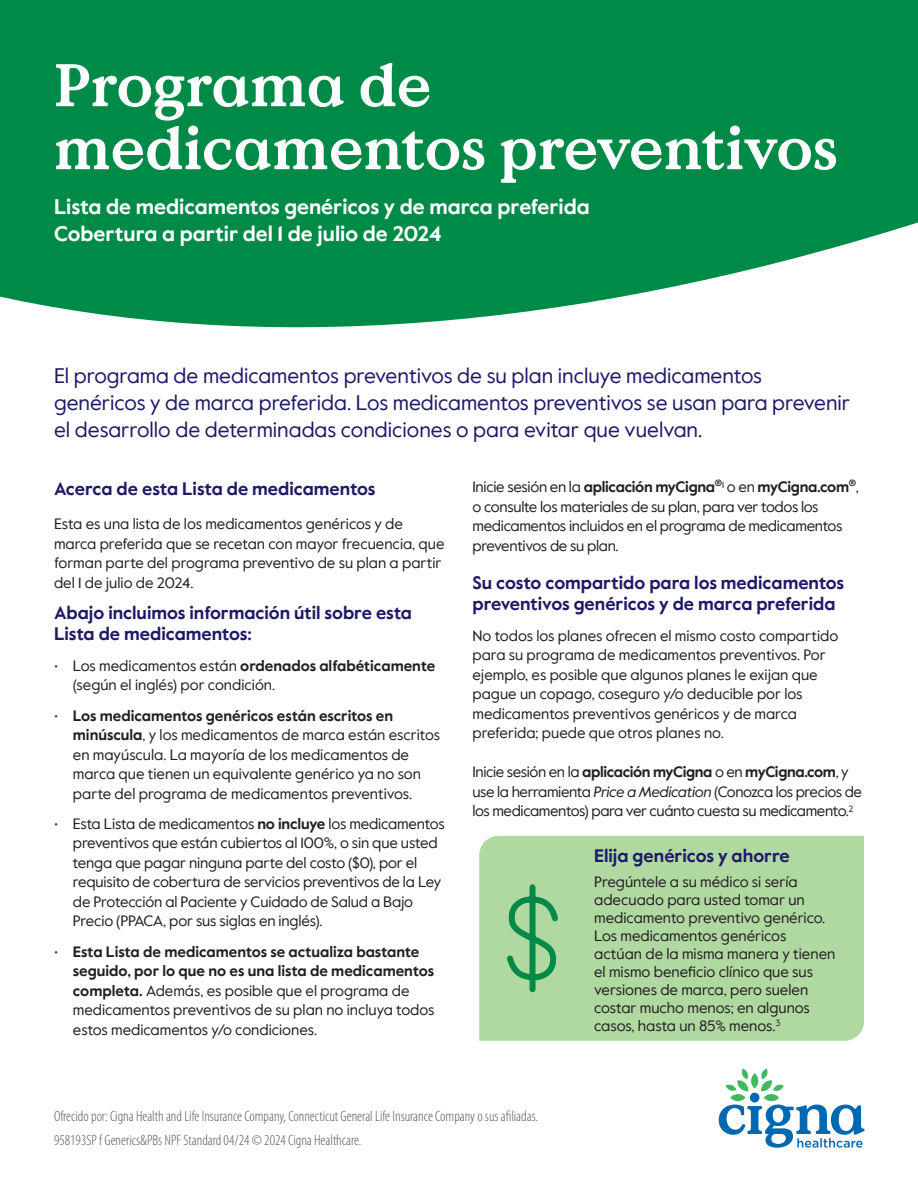
<style>
.page{position:relative;width:918px;height:1188px;background:#fff}
.page>*{position:absolute;margin:0;border:0;box-sizing:border-box;transform-origin:0 0}
.CHC_Headline_bold_40_42{font:700 60px/63px "Value Serif Pro";color:#fff}
.CHC_Intro_copy_regular_14_18{font:21px/27px "Value Sans Pro";color:#1d1a68}
.CHC_Subheadline_bold_14_17{font:700 21px "Value Sans Pro";color:#fff}
.CHC_Sectionhead_body_bold_12_16{font:700 18px/21px "Value Sans Pro";color:#1d1a68}
.CHC_Subhead_body_bold_14_17{font:700 18px "Value Sans Pro";color:#1d1a68}
.CHC_Bullet_copy_regular_9_5_13{font:15px/19.5px "Value Sans Pro";color:#231f20}
.CHC_Body_copy_regular_9_5_13{font:15px/19.5px "Value Sans Pro";letter-spacing:-.015em;color:#231f20}
.CHC_Legal_copy_Cat{font:300 condensed 15px "Myriad Pro";color:#57585a}
.Legal_copy_Cat{font:300 condensed 15px "Myriad Pro";color:#57585a}
.s1{font-size:14.25px}
.s2{font-weight:700}
.s3{font-style:italic}
</style>
<div class="page">
<svg style="left:0;top:0;width:918px;height:328px;background:#169457"></svg>
<div style="left:479px;top:836px;width:385px;height:205px;background:#b0d8a1"></div>
<svg style="left:503px;top:881px;width:59px;height:114px;background:#83c48a"></svg>
<svg style="left:719px;top:1069px;width:146px;height:79px"></svg>
<p class="CHC_Headline_bold_40_42" style="left:54px;top:56px;width:786px">Programa de medicamentos preventivos</p>
<p class="CHC_Subheadline_bold_14_17" style="left:54px;top:194px;width:537px">Lista de medicamentos genéricos y de marca preferida</p>
<p class="CHC_Subheadline_bold_14_17" style="left:54px;top:221px;width:389px">Cobertura a partir del 1 de julio de 2024</p>
<p class="CHC_Intro_copy_regular_14_18" style="left:54px;top:363px;width:798px">El programa de medicamentos preventivos de su plan incluye medicamentos genéricos y de marca preferida. Los medicamentos preventivos se usan para prevenir el desarrollo de determinadas condiciones o para evitar que vuelvan.</p>
<p class="CHC_Sectionhead_body_bold_12_16" style="left:54px;top:479px;width:323px">Acerca de esta Lista de medicamentos</p>
<p class="CHC_Body_copy_regular_9_5_13" style="left:54px;top:514px;width:392px">Esta es una lista de los medicamentos genéricos y de marca preferida que se recetan con mayor frecuencia, que forman parte del programa preventivo de su plan a partir del 1 de julio de 2024.</p>
<p class="CHC_Sectionhead_body_bold_12_16" style="left:54px;top:603px;width:360px">Abajo incluimos información útil sobre esta<br>Lista de medicamentos:</p>
<p class="CHC_Bullet_copy_regular_9_5_13" style="left:73px;top:656px;width:364px;text-indent:-19px"><span class="s1">•</span> Los medicamentos están <span class="s2">ordenados alfabéticamente </span>(según el inglés) por condición.</p>
<p class="CHC_Bullet_copy_regular_9_5_13" style="left:73px;top:706px;width:369px;text-indent:-19px"><span class="s1">•</span> <span class="s2">Los medicamentos genéricos están escritos en minúscula</span>, y los medicamentos de marca están escritos en mayúscula. La mayoría de los medicamentos de marca que tienen un equivalente genérico ya no son parte del programa de medicamentos preventivos.</p>
<p class="CHC_Bullet_copy_regular_9_5_13" style="left:73px;top:814px;width:373px;text-indent:-19px"><span class="s1">•</span> Esta Lista de medicamentos <span class="s2">no incluye</span> los medicamentos preventivos que están cubiertos al 100%, o sin que usted tenga que pagar ninguna parte del costo ($0), por el requisito de cobertura de servicios preventivos de la Ley de Protección al Paciente y Cuidado de Salud a Bajo Precio (PPACA, por sus siglas en inglés).</p>
<p class="CHC_Bullet_copy_regular_9_5_13" style="left:73px;top:942px;width:363px;text-indent:-19px"><span class="s1">•</span> <span class="s2">Esta Lista de medicamentos se actualiza bastante seguido, por lo que no es una lista de medicamentos completa.</span> Además, es posible que el programa de medicamentos preventivos de su plan no incluya todos estos medicamentos y/o condiciones.</p>
<p class="CHC_Body_copy_regular_9_5_13" style="left:472px;top:478px;width:388px">Inicie sesión en la <span class="s2">aplicación myCigna</span><sup>®</sup><sup>1</sup> o en <span class="s2">myCigna.com</span><sup>®</sup>, o consulte los materiales de su plan, para ver todos los medicamentos incluidos en el programa de medicamentos preventivos de su plan.</p>
<p class="CHC_Sectionhead_body_bold_12_16" style="left:472px;top:573px;width:373px">Su costo compartido para los medicamentos preventivos genéricos y de marca preferida</p>
<p class="CHC_Body_copy_regular_9_5_13" style="left:472px;top:626px;width:367px">No todos los planes ofrecen el mismo costo compartido para su programa de medicamentos preventivos. Por ejemplo, es posible que algunos planes le exijan que pague un copago, coseguro y/o deducible por los medicamentos preventivos genéricos y de marca preferida; puede que otros planes no.</p>
<p class="CHC_Body_copy_regular_9_5_13" style="left:472px;top:762px;width:391px">Inicie sesión en la <span class="s2">aplicación myCigna</span> o en <span class="s2">myCigna.com</span>, y use la herramienta <span class="s3">Price a Medication</span> (Conozca los precios de los medicamentos) para ver cuánto cuesta su medicamento.<sup>2</sup></p>
<p class="CHC_Subhead_body_bold_14_17" style="left:594px;top:845px;width:197px">Elija genéricos y ahorre</p>
<p class="CHC_Bullet_copy_regular_9_5_13" style="left:594px;top:873px;width:243px;line-height:18px">Pregúntele a su médico si sería adecuado para usted tomar un medicamento preventivo genérico.<br>Los medicamentos genéricos actúan de la misma manera y tienen el mismo beneficio clínico que sus versiones de marca, pero suelen costar mucho menos; en algunos casos, hasta un 85% menos.<sup>3</sup></p>
<p class="CHC_Legal_copy_Cat" style="left:54px;top:1108px;width:486px">Ofrecido por: Cigna Health and Life Insurance Company, Connecticut General Life Insurance Company o sus afiliadas.</p>
<p class="Legal_copy_Cat" style="left:54px;top:1131px;width:309px">958193SP f Generics&amp;PBs NPF Standard 04/24 © 2024 Cigna Healthcare.</p>
</div>
